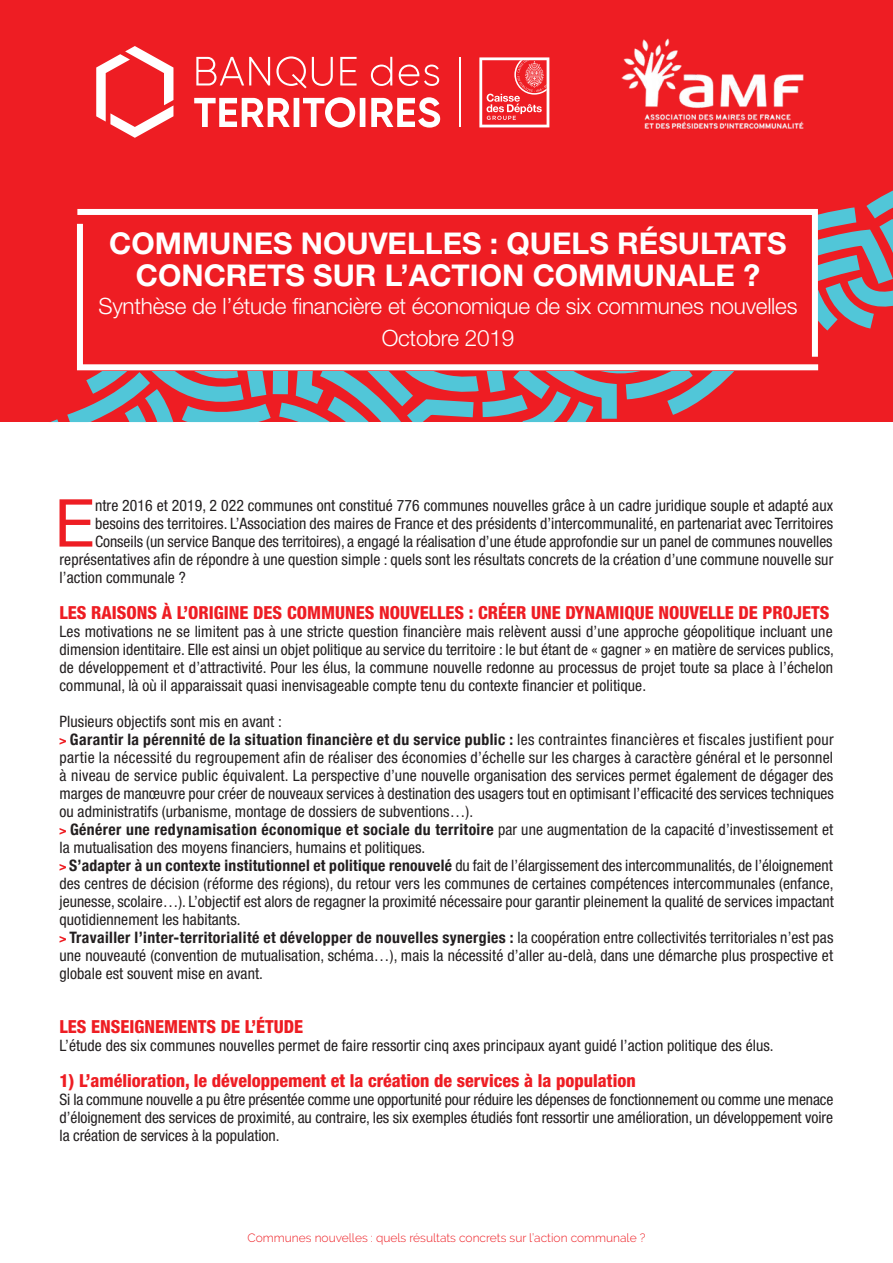
<style>
.page{position:relative;width:893px;height:1263px;background:#fff}
.page>*{position:absolute;margin:0;border:0;box-sizing:border-box;transform-origin:0 0}
.t1{font:66.15px "Helvetica Neue LT Std";color:#ee1d23}
.t2{font:700 30px/31.5px "Helvetica Neue LT Std";color:#fff;text-align:center}
.t3{font:300 22.5px/32.5px "Helvetica Neue LT Std";letter-spacing:-.01em;color:#fff;text-align:center}
.t4{font:800 condensed 18px "Helvetica Neue LT Std";color:#ee1d23}
.t5{font:condensed 15.75px/18px "Helvetica Neue LT Std";letter-spacing:.005em;color:#231f20;text-align:justify}
.t6{font:700 condensed 15.75px "Helvetica Neue";letter-spacing:.025em;color:#231f20}
.t7{font:300 12px "Raleway";color:#ee1d23}
.s1{font-family:"Helvetica Neue LT Std";font-weight:400}
.s2{font-family:"Helvetica Neue";font-weight:700}
</style>
<div class="page">
<div style="left:0;top:0;width:893px;height:422px;background:#ee1d23"></div>
<svg style="left:50px;top:190px;width:843px;height:233px"></svg>
<svg style="left:71px;top:206px;width:750px;height:157px"></svg>
<svg style="left:74px;top:218px;width:750px;height:155px"></svg>
<svg style="left:194px;top:97px;width:246px;height:31px"></svg>
<svg style="left:196px;top:56px;width:243px;height:32px"></svg>
<svg style="left:96px;top:46px;width:77px;height:92px"></svg>
<hr style="left:460px;top:57px;width:1px;height:70px;background:#fff">
<svg style="left:479px;top:57px;width:70px;height:70px"></svg>
<img style="left:621px;top:38px;width:183px;height:91px">
<svg style="left:60px;top:738px;width:6px;height:7px"></svg>
<svg style="left:60px;top:828px;width:6px;height:7px"></svg>
<svg style="left:60px;top:864px;width:6px;height:7px"></svg>
<svg style="left:60px;top:936px;width:6px;height:7px"></svg>
<h2 class="t2" style="left:109px;top:227px;width:679px">COMMUNES NOUVELLES : QUELS RÉSULTATS<br>CONCRETS SUR L’ACTION COMMUNALE ?</h2>
<h3 class="t3" style="left:98px;top:289px;width:701px">Synthèse de l’étude financière et économique de six communes nouvelles<br>Octobre 2019</h3>
<h1 class="t1" style="left:54px;top:484px;width:42px">E</h1>
<p class="t5" style="left:95px;top:496px;width:740px">ntre 2016 et 2019, 2 022 communes ont constitué 776 communes nouvelles grâce à un cadre juridique souple et adapté aux</p>
<p class="t5" style="left:95px;top:514px;width:740px">besoins des territoires. L’Association des maires de France et des présidents d’intercommunalité, en partenariat avec Territoires</p>
<p class="t5" style="left:95px;top:532px;width:739px">Conseils (un service Banque des territoires), a engagé la réalisation d’une étude approfondie sur un panel de communes nouvelles</p>
<p class="t5" style="left:60px;top:550px;width:775px">représentatives afin de répondre à une question simple : quels sont les résultats concrets de la création d’une commune nouvelle sur</p>
<p class="t5" style="left:60px;top:568px;width:128px">l’action communale ?</p>
<p class="t4" style="left:60px;top:601px;width:771px">LES RAISONS À L’ORIGINE DES COMMUNES NOUVELLES : CRÉER UNE DYNAMIQUE NOUVELLE DE PROJETS</p>
<p class="t5" style="left:60px;top:622px;width:776px">Les motivations ne se limitent pas à une stricte question financière mais relèvent aussi d’une approche géopolitique incluant une dimension identitaire. Elle est ainsi un objet politique au service du territoire : le but étant de « gagner » en matière de services publics, de développement et d’attractivité. Pour les élus, la commune nouvelle redonne au processus de projet toute sa place à l’échelon communal, là où il apparaissait quasi inenvisageable compte tenu du contexte financier et politique.</p>
<p class="t5" style="left:60px;top:712px;width:224px">Plusieurs objectifs sont mis en avant :</p>
<p class="t6" style="left:70px;top:726px;width:765px">Garantir la pérennité de la situation financière et du service public : <span class="s1">les contraintes financières et fiscales justifient pour</span></p>
<p class="t5" style="left:60px;top:748px;width:776px">partie la nécessité du regroupement afin de réaliser des économies d’échelle sur les charges à caractère général et le personnel à niveau de service public équivalent. La perspective d’une nouvelle organisation des services permet également de dégager des marges de manœuvre pour créer de nouveaux services à destination des usagers tout en optimisant l’efficacité des services techniques ou administratifs (urbanisme, montage de dossiers de subventions…).</p>
<p class="t6" style="left:70px;top:816px;width:765px">Générer une redynamisation économique et sociale du territoire <span class="s1">par une augmentation de la capacité d’investissement et</span></p>
<p class="t5" style="left:60px;top:838px;width:367px">la mutualisation des moyens financiers, humains et politiques.</p>
<p class="t5" style="left:69px;top:856px;width:765px"><span class="s2">S’adapter à un contexte institutionnel et politique renouvelé</span> du fait de l’élargissement des intercommunalités, de l’éloignement</p>
<p class="t5" style="left:60px;top:874px;width:776px">des centres de décision (réforme des régions), du retour vers les communes de certaines compétences intercommunales (enfance,</p>
<p class="t5" style="left:60px;top:892px;width:776px">jeunesse, scolaire…). L’objectif est alors de regagner la proximité nécessaire pour garantir pleinement la qualité de services impactant</p>
<p class="t5" style="left:60px;top:910px;width:183px">quotidiennement les habitants.</p>
<p class="t6" style="left:69px;top:924px;width:765px">Travailler l’inter-territorialité et développer de nouvelles synergies : <span class="s1">la coopération entre collectivités territoriales n’est pas</span></p>
<p class="t5" style="left:60px;top:946px;width:775px">une nouveauté (convention de mutualisation, schéma…), mais la nécessité d’aller au-delà, dans une démarche plus prospective et globale est souvent mise en avant.</p>
<p class="t4" style="left:60px;top:1015px;width:245px">LES ENSEIGNEMENTS DE L’ÉTUDE</p>
<p class="t5" style="left:60px;top:1036px;width:716px">L’étude des six communes nouvelles permet de faire ressortir cinq axes principaux ayant guidé l’action politique des élus.</p>
<p class="t4" style="left:60px;top:1069px;width:578px">1) L’amélioration, le développement et la création de services à la population</p>
<p class="t5" style="left:60px;top:1090px;width:775px">Si la commune nouvelle a pu être présentée comme une opportunité pour réduire les dépenses de fonctionnement ou comme une menace d’éloignement des services de proximité, au contraire, les six exemples étudiés font ressortir une amélioration, un développement voire la création de services à la population.</p>
<p class="t7" style="left:247px;top:1231px;width:399px">Communes nouvelles : quels résultats concrets sur l’action communale ?</p>
</div>
